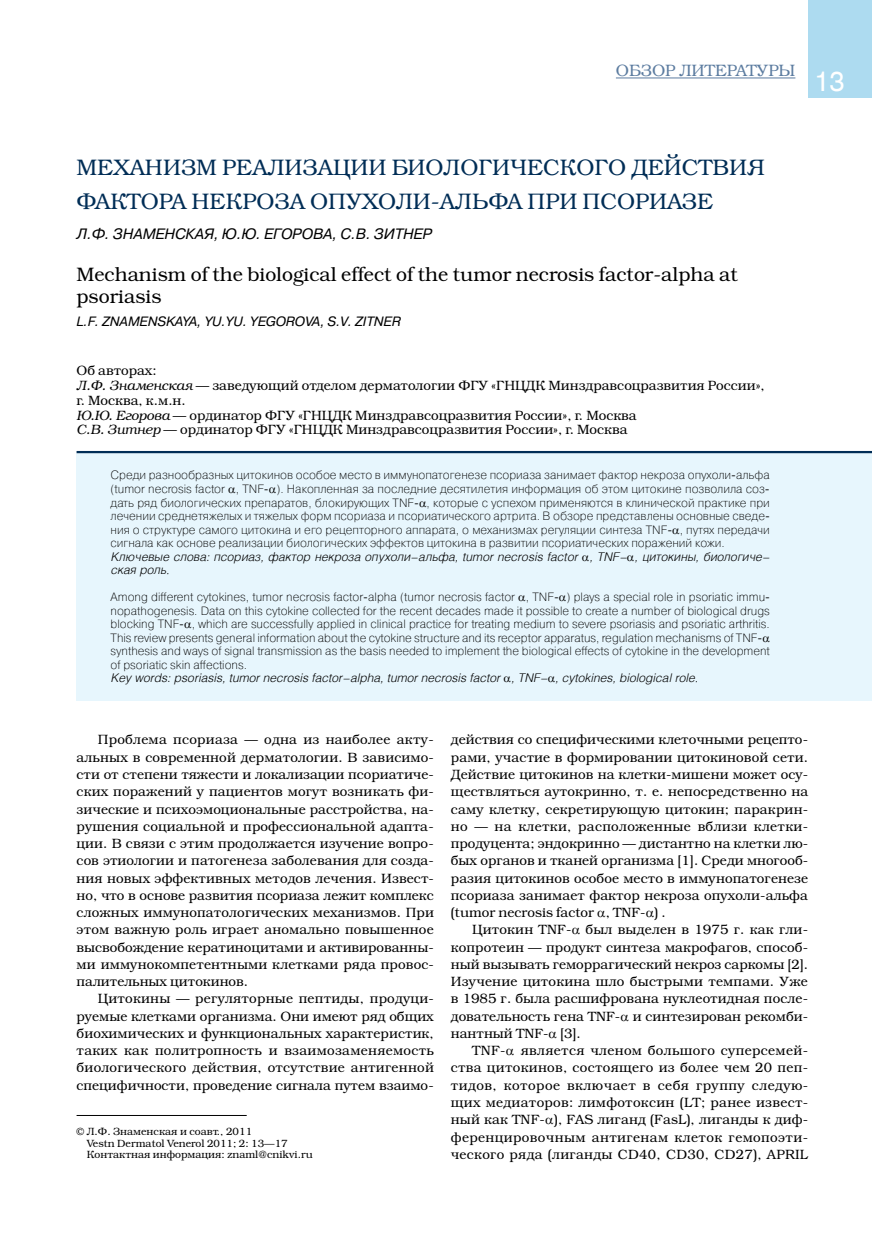
<style>
.page{position:relative;width:872px;height:1234px;background:#fff}
.page>*{position:absolute;margin:0;border:0;box-sizing:border-box;transform-origin:0 0}
.t1{font:27px "Helios";color:#fff}
.t2{font:300 22.5px "Bookman C";color:#002d56}
.t3{font:300 19.5px/21.5px "Bookman C";color:#000}
.t4{font:300 16.5px "Bookman C";color:#5c7ca0}
.t5{font:italic 15px "Pragmatica C";letter-spacing:-.01em;color:#000}
.t6{font:300 13.5px/17.2px "Bookman C";color:#000;text-align:justify}
.t7{font:italic 13.5px "Pragmatica C";letter-spacing:-.01em;color:#000}
.t8{font:12px/13.5px "Pragmatica Light C";color:#000;text-align:justify}
.t9{font:italic 300 12px/13.5px "Helios";color:#000}
.t10{font:300 10.5px/11.6px "Bookman C";color:#000}
.s1{font-style:italic}
</style>
<div class="page">
<hr style="left:616px;top:77px;width:179px;height:1px;background:#5c7ca0">
<div style="left:808px;top:0;width:64px;height:98px;background:#addbf0"></div>
<div style="left:77px;top:453px;width:795px;height:247px;background:#e7f6fd"></div>
<hr style="left:77px;top:451px;width:795px;height:2px;background:#002d56">
<hr style="left:77px;top:1114px;width:170px;height:1px;background:#000">
<p class="t4" style="left:616px;top:61px;width:181px">ОБЗОР ЛИТЕРАТУРЫ</p>
<h1 class="t1" style="left:814px;top:67px;width:32px">13</h1>
<h2 class="t2" style="left:77px;top:154px;width:39px">Механизм</h2>
<h2 class="t2" style="left:222px;top:154px;width:18px">реализации</h2>
<h2 class="t2" style="left:392px;top:154px;width:18px">биологического</h2>
<h2 class="t2" style="left:631px;top:154px;width:68px">действия</h2>
<h2 class="t2" style="left:77px;top:188px;width:17px">фактора</h2>
<h2 class="t2" style="left:192px;top:188px;width:18px">некроза</h2>
<h2 class="t2" style="left:310px;top:188px;width:18px">опухоли</h2>
<h2 class="t2" style="left:431px;top:188px;width:114px">-альфа при</h2>
<h2 class="t2" style="left:582px;top:188px;width:18px">псориазе</h2>
<p class="t5" style="left:77px;top:225px;width:356px">Л.Ф. ЗНАМЕНСКАЯ, Ю.Ю. ЕГОРОВА, С.В. ЗИТНЕР</p>
<h3 class="t3" style="left:77px;top:264px;width:663px">Mechanism of the biological effect of the tumor necrosis factor-alpha at psoriasis</h3>
<p class="t7" style="left:77px;top:314px;width:326px">L.F. ZNAMENSKA YA, YU.YU. YEGOROVA, S.V. ZITNER</p>
<p class="t6" style="left:77px;top:363px;width:690px;line-height:14.9px;text-align:left">Об авторах:<br><span class="s1">Л.Ф. Знаменская</span> — заведующий отделом дерматологии ФГУ «ГНЦДК Минздравсоцразвития России», г. Москва, к.м.н.<br><span class="s1">Ю.Ю. Егорова</span> — ординатор ФГУ «ГНЦДК Минздравсоцразвития России», г. Москва<br><span class="s1">С.В. Зитнер</span> — ординатор ФГУ «ГНЦДК Минздравсоцразвития России», г. Москва</p>
<p class="t8" style="left:111px;top:468px;width:661px">Среди разнообразных цитокинов особое место в иммунопатогенезе псориаза занимает фактор некроза опухоли-альфа (tumor necrosis factor , TNF- ). Накопленная за последние десятилетия информация об этом цитокине позволила соз&shy;дать ряд биологических препаратов, блокирующих TNF- , которые с успехом применяются в клинической практике при лечении среднетяжелых и тяжелых форм псориаза и псориатического артрита. В обзоре представлены основные сведе&shy;ния о структуре самого цитокина и его рецепторного аппарата, о механизмах регуляции синтеза TNF- , путях передачи сигнала как основе реализации биологических эффектов цитокина в развитии псориатических поражений кожи.</p>
<p class="t9" style="left:111px;top:549px;width:661px">Ключевые слова: псориаз, фактор некроза опухоли-альфа, tumor necrosis factor , TNF- , цитокины, биологиче&shy;ская роль.</p>
<p class="t8" style="left:111px;top:590px;width:661px;text-align:left">Among different cytokines, tumor necrosis factor-alpha (tumor necrosis factor , TNF- ) plays a special role in psoriatic immu&shy;nopathogenesis. Data on this cytokine collected for the recent decades made it possible to create a number of biological drugs blocking TNF- , which are successfully applied in clinical practice for treating medium to severe psoriasis and psoriatic arthritis.<br>This review presents general information about the cytokine structure and its receptor apparatus, regulation mechanisms of TNF&shy;synthesis and ways of signal transmission as the basis needed to implement the biological effects of cytokine in the development of psoriatic skin affections.</p>
<p class="t9" style="left:111px;top:671px;width:589px">Key words: psoriasis, tumor necrosis factor-alpha, tumor necrosis factor , TNF- , cytokines, biological role.</p>
<p class="t6" style="left:77px;top:731px;width:359px;text-indent:21px">Проблема псориаза — одна из наиболее акту&shy;альных в современной дерматологии. В зависимо&shy;сти от степени тяжести и локализации псориатиче&shy;ских поражений у пациентов могут возникать фи&shy;зические и психоэмоциональные расстройства, на&shy;рушения социальной и профессиональной адапта&shy;ции. В связи с этим продолжается изучение вопро&shy;сов этиологии и патогенеза заболевания для созда&shy;ния новых эффективных методов лечения. Извест&shy;но, что в основе развития псориаза лежит комплекс сложных иммунопатологических механизмов. При этом важную роль играет аномально повышенное высвобождение кератиноцитами и активированны&shy;ми иммунокомпетентными клетками ряда провос&shy;палительных цитокинов.</p>
<p class="t6" style="left:77px;top:989px;width:359px;text-indent:21px">Цитокины — регуляторные пептиды, продуци&shy;руемые клетками организма. Они имеют ряд общих биохимических и функциональных характеристик, таких как политропность и взаимозаменяемость биологического действия, отсутствие антигенной специфичности, проведение сигнала путем взаимо-</p>
<p class="t10" style="left:87px;top:1125px;width:228px;text-indent:-10px">© Л.Ф. Знаменская и соавт., 2011<br>Vestn Dermatol Venerol 2011; 2: 13—17<br>Контактная информация: znaml@cnikvi.ru</p>
<p class="t6" style="left:451px;top:731px;width:359px">действия со специфическими клеточными рецепто&shy;рами, участие в формировании цитокиновой сети.<br>Действие цитокинов на клетки-мишени может осу&shy;ществляться аутокринно, т. е. непосредственно на саму клетку, секретирующую цитокин; паракрин&shy;но — на клетки, расположенные вблизи клетки&shy;продуцента; эндокринно — дистантно на клетки лю&shy;бых органов и тканей организма [1]. Среди многооб&shy;разия цитокинов особое место в иммунопатогенезе псориаза занимает фактор некроза опухоли-альфа (tumor necrosis factor , TNF- ) .</p>
<p class="t6" style="left:451px;top:920px;width:359px;text-indent:21px">Цитокин TNF- был выделен в 1975 г. как гли&shy;копротеин — продукт синтеза макрофагов, способ&shy;ный вызывать геморрагический некроз саркомы [2].<br>Изучение цитокина шло быстрыми темпами. Уже в 1985 г. была расшифрована нуклеотидная после&shy;довательность гена TNF- и синтезирован рекомби&shy;нантный TNF- [3].</p>
<p class="t6" style="left:451px;top:1041px;width:359px;text-indent:21px">TNF- является членом большого суперсемей&shy;ства цитокинов, состоящего из более чем 20 пеп&shy;тидов, которое включает в себя группу следую&shy;щих медиаторов: лимфотоксин (LT; ранее извест&shy;ный как TNF- ), FAS лиганд (FasL), лиганды к диф&shy;ференцировочным антигенам клеток гемопоэти&shy;ческого ряда (лиганды CD40, CD30, CD27), APRIL</p>
</div>
